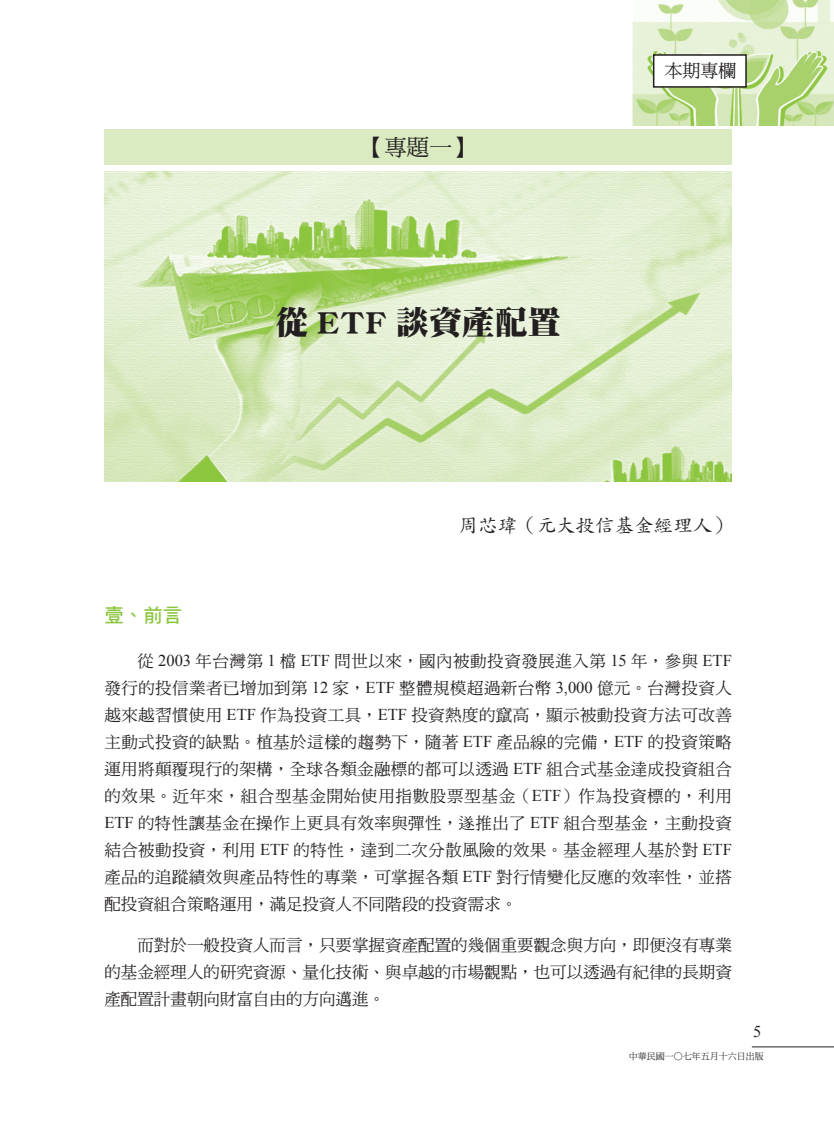
<style>
.page{position:relative;width:834px;height:1132px;background:#fff}
.page>*{position:absolute;margin:0;border:0;box-sizing:border-box;transform-origin:0 0}
.t1{font:33px "DF Ming Std W12";color:#231f20}
.t2{font:22.5px "DF Ming W5 WINP BF";color:#231f20}
.t3{font:19.5px "DF Kai Shu W5 WIN BF";color:#231f20}
.t4{font:19.5px "DF Hei Std W7";color:#8bc63e}
.t5{font:18px "DF Ming W5 WIN BF";color:#231f20}
.t6{font:16.5px/27px "DF Ming W5 WINP BF";color:#231f20;text-align:justify}
.t7{font:16.5px "Times New Roman";color:#231f20}
.t8{font:9px "DF Ming W5 WINP BF";color:#231f20}
.s1{font-family:"Times New Roman"}
</style>
<div class="page">
<hr style="left:751px;top:1046px;width:82px;height:1px;background:#231f20">
<img style="left:632px;top:0;width:201px;height:125px">
<div style="left:652px;top:54px;width:94px;height:34px;background:#fff;border:2px solid #231f20"></div>
<div style="left:104px;top:130px;width:627px;height:35px;background:#daeac1"></div>
<img style="left:104px;top:171px;width:627px;height:310px">
<h2 class="t2" style="left:362px;top:136px;width:114px">【專題一】</h2>
<h1 class="t1" style="left:275px;top:304px;width:287px">從 ETF 談資產配置</h1>
<p class="t5" style="left:664px;top:62px;width:73px">本期專欄</p>
<p class="t3" style="left:458px;top:515px;width:274px">周芯瑋（元大投信基金經理人）</p>
<p class="t4" style="left:104px;top:604px;width:79px">壹、前言</p>
<p class="t6" style="left:104px;top:647px;width:629px;text-indent:33px">從 <span class="s1">2003</span> 年台灣第 <span class="s1">1</span> 檔 <span class="s1">ETF</span> 問世以來，國內被動投資發展進入第 <span class="s1">15</span> 年，參與 <span class="s1">ETF</span>發行的投信業者已增加到第 <span class="s1">12</span> 家，<span class="s1">ETF</span> 整體規模超過新台幣 <span class="s1">3,000</span> 億元。台灣投資人越來越習慣使用 <span class="s1">ETF</span> 作為投資工具，<span class="s1">ETF</span> 投資熱度的竄高，顯示被動投資方法可改善主動式投資的缺點。植基於這樣的趨勢下，隨著 <span class="s1">ETF</span> 產品線的完備，<span class="s1">ETF</span> 的投資策略運用將顛覆現行的架構，全球各類金融標的都可以透過 <span class="s1">ETF</span> 組合式基金達成投資組合的效果。近年來，組合型基金開始使用指數股票型基金（<span class="s1">ETF</span>）作為投資標的，利用<span class="s1">ETF</span> 的特性讓基金在操作上更具有效率與彈性，遂推出了 <span class="s1">ETF</span> 組合型基金，主動投資結合被動投資，利用 <span class="s1">ETF</span> 的特性，達到二次分散風險的效果。基金經理人基於對 <span class="s1">ETF</span>產品的追蹤績效與產品特性的專業，可掌握各類 <span class="s1">ETF</span> 對行情變化反應的效率性，並搭配投資組合策略運用，滿足投資人不同階段的投資需求。</p>
<p class="t6" style="left:104px;top:931px;width:628px;text-indent:33px">而對於一般投資人而言，只要掌握資產配置的幾個重要觀念與方向，即便沒有專業的基金經理人的研究資源、量化技術、與卓越的市場觀點，也可以透過有紀律的長期資產配置計畫朝向財富自由的方向邁進。</p>
<p class="t7" style="left:753px;top:1019px;width:10px">5</p>
<p class="t8" style="left:628px;top:1051px;width:136px">中華民國一○七年五月十六日出版</p>
</div>
